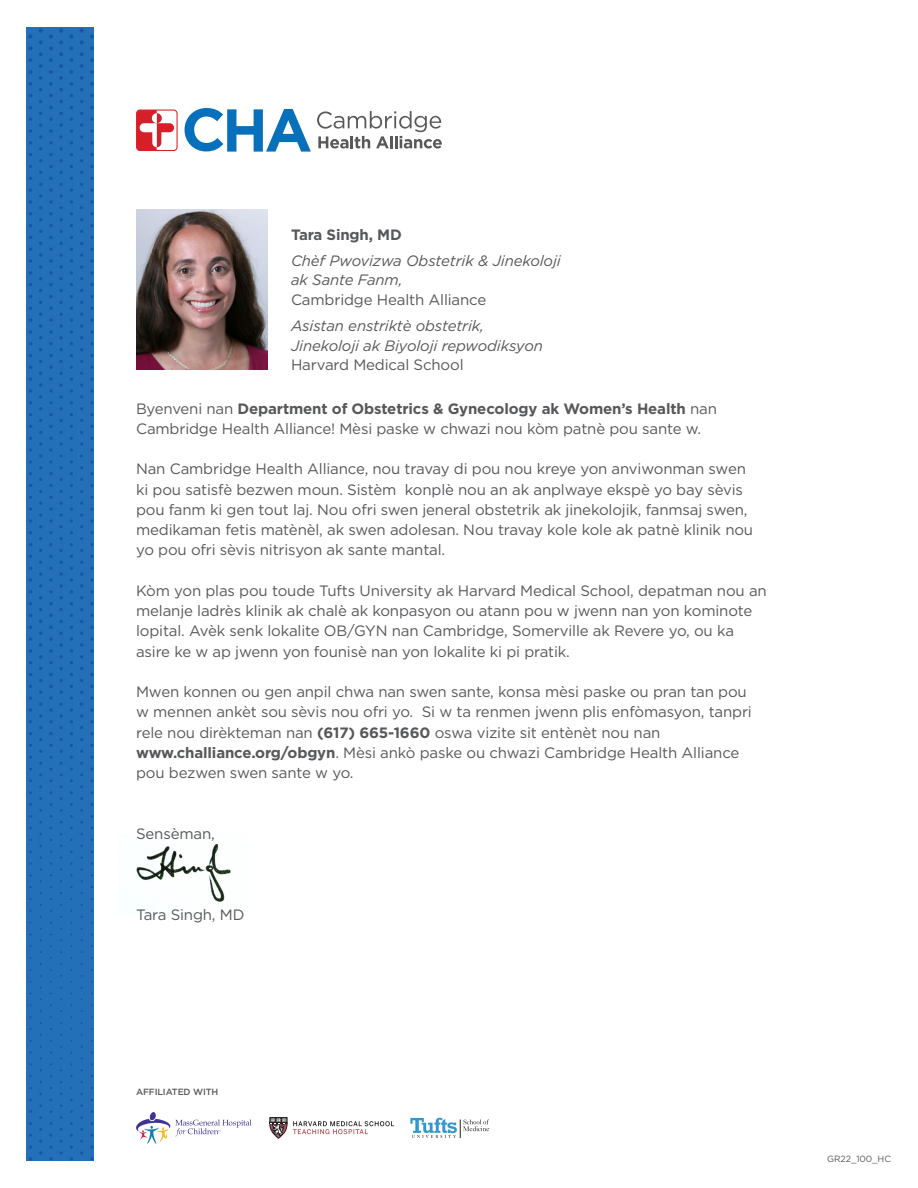
<style>
.page{position:relative;width:918px;height:1188px;background:#fff}
.page>*{position:absolute;margin:0;border:0;box-sizing:border-box;transform-origin:0 0}
.t1{font:15px/20.2px "Gotham";letter-spacing:-.01em;color:#57585a}
.t2{font:italic 15px/19.5px "Gotham";letter-spacing:-.01em;color:#57585a}
.t3{font:700 15px "Gotham";letter-spacing:-.01em;color:#57585a}
.t4{font:500 9px "Gotham";letter-spacing:-.01em;color:#57585a}
.t5{font:9px "Gotham";letter-spacing:-.01em;color:#57585a}
.s1{font-weight:700}
</style>
<div class="page">
<div style="left:26px;top:27px;width:68px;height:1134px;background:#2370b9"></div>
<svg style="left:28px;top:34px;width:5px;height:5px"></svg>
<svg style="left:39px;top:29px;width:4px;height:4px"></svg>
<svg style="left:49px;top:34px;width:4px;height:5px"></svg>
<svg style="left:59px;top:29px;width:4px;height:4px"></svg>
<svg style="left:69px;top:34px;width:4px;height:5px"></svg>
<svg style="left:80px;top:29px;width:4px;height:4px"></svg>
<svg style="left:90px;top:34px;width:4px;height:5px"></svg>
<svg style="left:39px;top:40px;width:4px;height:4px"></svg>
<svg style="left:49px;top:46px;width:4px;height:4px"></svg>
<svg style="left:59px;top:40px;width:4px;height:4px"></svg>
<svg style="left:90px;top:46px;width:4px;height:4px"></svg>
<svg style="left:29px;top:58px;width:3px;height:4px"></svg>
<svg style="left:39px;top:52px;width:4px;height:4px"></svg>
<svg style="left:49px;top:58px;width:4px;height:4px"></svg>
<svg style="left:59px;top:52px;width:4px;height:4px"></svg>
<svg style="left:69px;top:58px;width:4px;height:4px"></svg>
<svg style="left:80px;top:52px;width:4px;height:4px"></svg>
<svg style="left:90px;top:58px;width:4px;height:4px"></svg>
<svg style="left:29px;top:70px;width:3px;height:4px"></svg>
<svg style="left:39px;top:64px;width:4px;height:4px"></svg>
<svg style="left:49px;top:70px;width:4px;height:4px"></svg>
<svg style="left:59px;top:64px;width:4px;height:4px"></svg>
<svg style="left:70px;top:70px;width:3px;height:4px"></svg>
<svg style="left:80px;top:64px;width:4px;height:4px"></svg>
<svg style="left:90px;top:70px;width:4px;height:4px"></svg>
<svg style="left:39px;top:76px;width:4px;height:4px"></svg>
<svg style="left:49px;top:82px;width:4px;height:4px"></svg>
<svg style="left:59px;top:76px;width:4px;height:4px"></svg>
<svg style="left:80px;top:76px;width:4px;height:4px"></svg>
<svg style="left:90px;top:82px;width:4px;height:4px"></svg>
<svg style="left:59px;top:88px;width:4px;height:4px"></svg>
<svg style="left:49px;top:129px;width:4px;height:4px"></svg>
<svg style="left:90px;top:129px;width:4px;height:4px"></svg>
<svg style="left:49px;top:141px;width:4px;height:4px"></svg>
<svg style="left:59px;top:135px;width:4px;height:4px"></svg>
<svg style="left:49px;top:188px;width:4px;height:4px"></svg>
<svg style="left:49px;top:200px;width:4px;height:4px"></svg>
<svg style="left:49px;top:259px;width:4px;height:4px"></svg>
<svg style="left:49px;top:271px;width:4px;height:4px"></svg>
<svg style="left:49px;top:318px;width:4px;height:4px"></svg>
<svg style="left:49px;top:330px;width:4px;height:4px"></svg>
<svg style="left:59px;top:324px;width:4px;height:4px"></svg>
<svg style="left:49px;top:377px;width:4px;height:4px"></svg>
<svg style="left:49px;top:389px;width:4px;height:4px"></svg>
<svg style="left:49px;top:448px;width:4px;height:4px"></svg>
<svg style="left:49px;top:519px;width:4px;height:4px"></svg>
<svg style="left:49px;top:578px;width:4px;height:4px"></svg>
<svg style="left:90px;top:578px;width:4px;height:4px"></svg>
<svg style="left:49px;top:590px;width:4px;height:4px"></svg>
<svg style="left:49px;top:637px;width:4px;height:4px"></svg>
<svg style="left:90px;top:637px;width:4px;height:4px"></svg>
<svg style="left:49px;top:649px;width:4px;height:4px"></svg>
<svg style="left:59px;top:643px;width:4px;height:4px"></svg>
<svg style="left:90px;top:649px;width:4px;height:4px"></svg>
<svg style="left:49px;top:696px;width:4px;height:4px"></svg>
<svg style="left:49px;top:708px;width:4px;height:4px"></svg>
<svg style="left:90px;top:708px;width:4px;height:4px"></svg>
<svg style="left:49px;top:1157px;width:4px;height:4px"></svg>
<svg style="left:185px;top:108px;width:126px;height:44px"></svg>
<svg style="left:317px;top:111px;width:125px;height:38px"></svg>
<svg style="left:136px;top:110px;width:42px;height:41px"></svg>
<img style="left:136px;top:210px;width:131px;height:160px">
<svg style="left:410px;top:1118px;width:79px;height:20px"></svg>
<svg style="left:270px;top:1117px;width:17px;height:21px"></svg>
<svg style="left:293px;top:1121px;width:101px;height:13px"></svg>
<svg style="left:136px;top:1112px;width:116px;height:32px"></svg>
<img style="left:136px;top:844px;width:95px;height:58px">
<p class="t3" style="left:291px;top:224px;width:112px">Tara Singh, MD</p>
<p class="t2" style="left:291px;top:250px;width:271px">Chèf Pwovizwa Obstetrik &amp; Jinekoloji ak Sante Fanm,</p>
<p class="t1" style="left:291px;top:289px;width:197px">Cambridge Health Alliance</p>
<p class="t2" style="left:291px;top:316px;width:254px">Asistan enstriktè obstetrik,<br>Jinekoloji ak Biyoloji repwodiksyon</p>
<p class="t1" style="left:291px;top:354px;width:174px">Harvard Medical School</p>
<p class="t1" style="left:136px;top:398px;width:582px">Byenveni nan <span class="s1">Department of Obstetrics &amp; Gynecology ak Women’s Health</span> nan<br>Cambridge Health Alliance! Mèsi paske w chwazi nou kòm patnè pou sante w.</p>
<p class="t1" style="left:136px;top:459px;width:619px">Nan Cambridge Health Alliance, nou travay di pou nou kreye yon anviwonman swen ki pou satisfè bezwen moun. Sistèm konplè nou an ak anplwaye ekspè yo bay sèvis pou fanm ki gen tout laj. Nou ofri swen jeneral obstetrik ak jinekolojik, fanmsaj swen, medikaman fetis matènèl, ak swen adolesan. Nou travay kole kole ak patnè klinik nou yo pou ofri sèvis nitrisyon ak sante mantal.</p>
<p class="t1" style="left:136px;top:580px;width:632px">Kòm yon plas pou toude Tufts University ak Harvard Medical School, depatman nou an melanje ladrès klinik ak chalè ak konpasyon ou atann pou w jwenn nan yon kominote lopital. Avèk senk lokalite OB/GYN nan Cambridge, Somerville ak Revere yo, ou ka asire ke w ap jwenn yon founisè nan yon lokalite ki pi pratik.</p>
<p class="t1" style="left:136px;top:681px;width:617px">Mwen konnen ou gen anpil chwa nan swen sante, konsa mèsi paske ou pran tan pou w mennen ankèt sou sèvis nou ofri yo. Si w ta renmen jwenn plis enfòmasyon, tanpri rele nou dirèkteman nan <span class="s1">(617) 665-1660</span> oswa vizite sit entènèt nou nan <span class="s1">www.challiance.org/obgyn</span>. Mèsi ankò paske ou chwazi Cambridge Health Alliance pou bezwen swen sante w yo.</p>
<p class="t1" style="left:136px;top:823px;width:80px">Sensèman,</p>
<p class="t1" style="left:136px;top:904px;width:110px">Tara Singh, MD</p>
<p class="t4" style="left:136px;top:1086px;width:84px">AFFILIATED WITH</p>
<p class="t5" style="left:827px;top:1153px;width:65px">GR22_100_HC</p>
</div>
